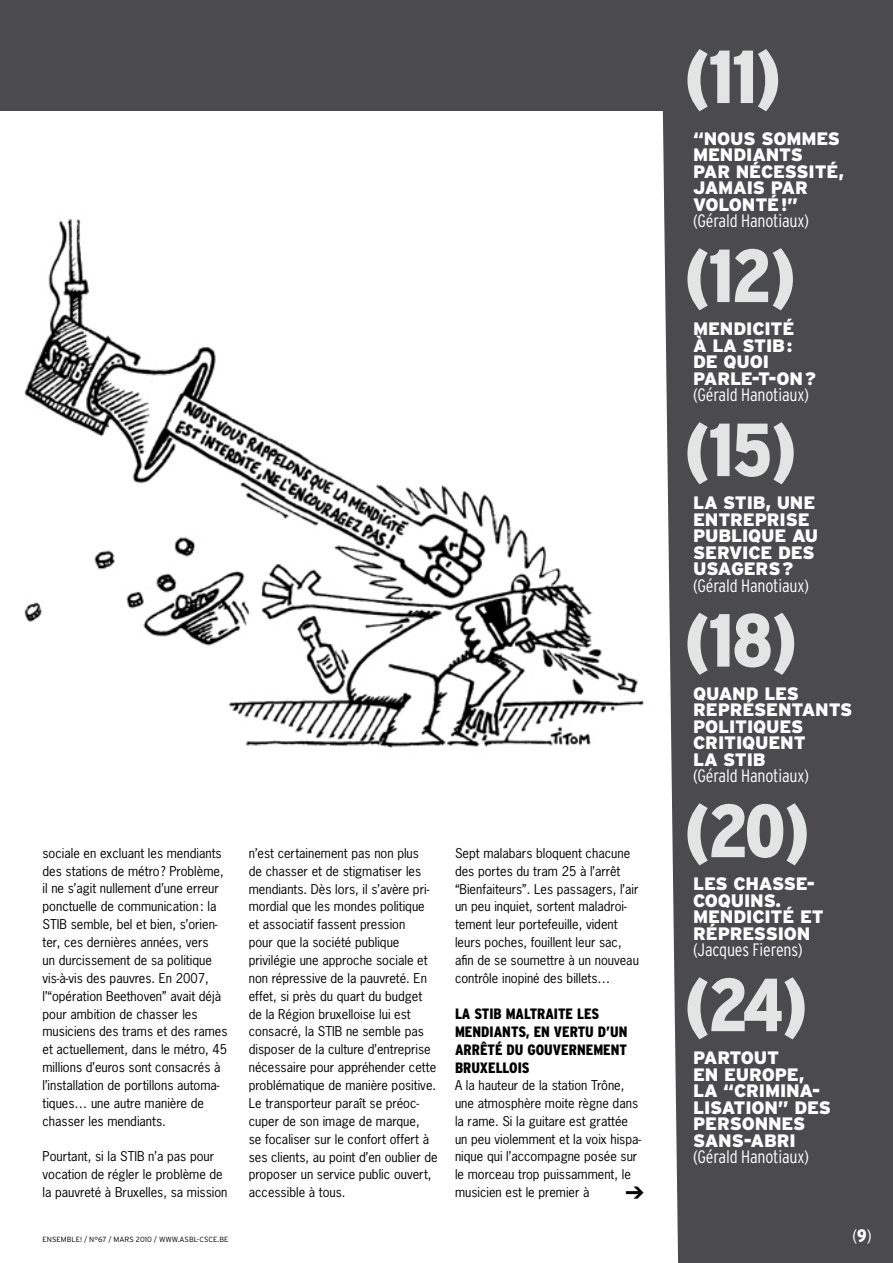
<style>
.page{position:relative;width:893px;height:1263px;background:#fff}
.page>*{position:absolute;margin:0;border:0;box-sizing:border-box;transform-origin:0 0}
.t1{font:900 condensed 75px "Interstate";letter-spacing:-.02em;color:#e3e4e4}
.t2{font:900 18px/16.5px "Interstate";letter-spacing:-.01em;color:#fff}
.t3{font:300 condensed 18px "Interstate";letter-spacing:-.01em;color:#fff}
.t4{font:900 condensed 15px/18px "Interstate";color:#000}
.t5{font:12.75px/17.9px "News Gothic Std";color:#000}
.t6{font:300 7.5px "Interstate";color:#000}
.s1{font-weight:900}
</style>
<div class="page">
<div style="left:0;top:0;width:893px;height:111px;background:#4b4b4d"></div>
<svg style="left:662px;top:111px;width:231px;height:1152px;background:#646465"></svg>
<div style="left:685px;top:43px;width:172px;height:1210px;background:#4b4b4d"></div>
<img style="left:24px;top:219px;width:620px;height:530px">
<p class="t5" style="left:43px;top:844px;width:187px">sociale en excluant les mendiants des stations de métro? Problème, il ne s’agit nullement d’une erreur ponctuelle de communication : la<br>STIB semble, bel et bien, s’orien&shy;ter, ces dernières années, vers<br>un durcissement de sa politique vis-à-vis des pauvres. En 2007, l’“opération Beethoven” avait déjà pour ambition de chasser les musiciens des trams et des rames et actuellement, dans le métro, 45 millions d’euros sont consacrés à l’installation de portillons automa&shy;tiques… une autre manière de chasser les mendiants.</p>
<p class="t5" style="left:43px;top:1147px;width:186px">Pourtant, si la STIB n’a pas pour vocation de régler le problème de la pauvreté à Bruxelles, sa mission</p>
<p class="t6" style="left:43px;top:1235px;width:143px">ENSEMBLE! / N°67 / MARS 2010 / WWW.ASBL</p>
<p class="t6" style="left:197px;top:1235px;width:28px">-CSCE.BE</p>
<p class="t5" style="left:249px;top:844px;width:190px">n’est certainement pas non plus<br>de chasser et de stigmatiser les mendiants. Dès lors, il s’avère pri&shy;mordial que les mondes politique et associatif fassent pression<br>pour que la société publique privilégie une approche sociale et non répressive de la pauvreté. En effet, si près du quart du budget de la Région bruxelloise lui est consacré, la STIB ne semble pas disposer de la culture d’entreprise nécessaire pour appréhender cette problématique de manière positive.<br>Le transporteur paraît se préoc&shy;cuper de son image de marque,<br>se focaliser sur le confort offert à ses clients, au point d’en oublier de proposer un service public ouvert, accessible à tous.</p>
<p class="t5" style="left:455px;top:844px;width:185px">Sept malabars bloquent chacune des portes du tram 25 à l’arrêt “Bienfaiteurs”. Les passagers, l’air un peu inquiet, sortent maladroi&shy;tement leur portefeuille, vident leurs poches, fouillent leur sac, afin de se soumettre à un nouveau contrôle inopiné des billets…</p>
<p class="t4" style="left:455px;top:1004px;width:146px">LA STIB MALTRAITE LES<br>MEND</p>
<p class="t4" style="left:455px;top:1022px;width:165px;text-indent:35px">IANTS, EN VERTU D’UN<br>ARRÊTÉ DU GOUVERNEMENT<br>BRUXELL</p>
<p class="t4" style="left:509px;top:1058px;width:22px">OIS</p>
<p class="t5" style="left:455px;top:1076px;width:188px">A la hauteur de la station Trône, une atmosphère moite règne dans la rame. Si la guitare est grattée un peu violemment et la voix hispa&shy;nique qui l’accompagne posée sur le morceau trop puissamment, le musicien est le premier à</p>
<h1 class="t1" style="left:685px;top:35px;width:98px">(11)</h1>
<h2 class="t2" style="left:693px;top:130px;width:149px">“NOUS SOMMES<br>MENDIANTS<br>PAR</h2>
<h2 class="t2" style="left:693px;top:163px;width:152px;text-indent:43px">NÉCESSITÉ,<br>JAMAISPAR<br>VOLONTÉ !”</h2>
<h2 class="t3" style="left:693px;top:211px;width:117px">(Gérald Hanotiaux)</h2>
<h1 class="t1" style="left:685px;top:234px;width:113px">(12)</h1>
<h2 class="t2" style="left:693px;top:320px;width:96px">MENDICITÉ<br>À LAST</h2>
<h2 class="t2" style="left:766px;top:337px;width:28px">IB :</h2>
<h2 class="t2" style="left:693px;top:353px;width:124px">DE QUOI<br>PAR LE-T-ON ?</h2>
<h2 class="t3" style="left:693px;top:385px;width:117px">(Gérald Hanotiaux)</h2>
<h1 class="t1" style="left:685px;top:408px;width:113px">(15)</h1>
<h2 class="t2" style="left:693px;top:494px;width:12px">LAST</h2>
<h2 class="t2" style="left:693px;top:494px;width:124px;text-indent:54px">IB, UNE<br>ENTREPRISE<br>PUBLIQUE AU<br>SERVICE DES<br>USAGERS ?</h2>
<h2 class="t3" style="left:693px;top:575px;width:117px">(Gérald Hanotiaux)</h2>
<h1 class="t1" style="left:685px;top:599px;width:114px">(18)</h1>
<h2 class="t2" style="left:693px;top:685px;width:14px">QUA</h2>
<h2 class="t2" style="left:693px;top:685px;width:161px;text-indent:39px">ND LES<br>REPRÉSENTANTS<br>POLITIQUES<br>CRITIQUENT<br>LAST</h2>
<h2 class="t2" style="left:747px;top:751px;width:18px">IB</h2>
<h2 class="t3" style="left:693px;top:766px;width:117px">(Gérald Hanotiaux)</h2>
<h1 class="t1" style="left:685px;top:789px;width:127px">(20)</h1>
<h2 class="t2" style="left:693px;top:875px;width:47px">LES CHA</h2>
<h2 class="t2" style="left:693px;top:875px;width:132px;text-indent:79px">SSE-<br>COQUI NS.<br>MENDICITÉ ET<br>RÉPRESSION</h2>
<h2 class="t3" style="left:693px;top:940px;width:111px">(Jacques Fierens)</h2>
<h1 class="t1" style="left:685px;top:963px;width:124px">(24)</h1>
<h2 class="t2" style="left:693px;top:1049px;width:13px">PAR</h2>
<h2 class="t2" style="left:730px;top:1049px;width:51px">TOUT</h2>
<h2 class="t2" style="left:693px;top:1066px;width:37px">EN EUR</h2>
<h2 class="t2" style="left:693px;top:1066px;width:139px;text-indent:69px">OPE,<br>LA “CRI MINA-<br>LISATION” DES<br>PERSONNES<br>SANS-ABRI</h2>
<h2 class="t3" style="left:693px;top:1147px;width:117px">(Gérald Hanotiaux)</h2>
<h2 class="t3" style="left:852px;top:1225px;width:21px">(<span class="s1">9</span>)</h2>
</div>
